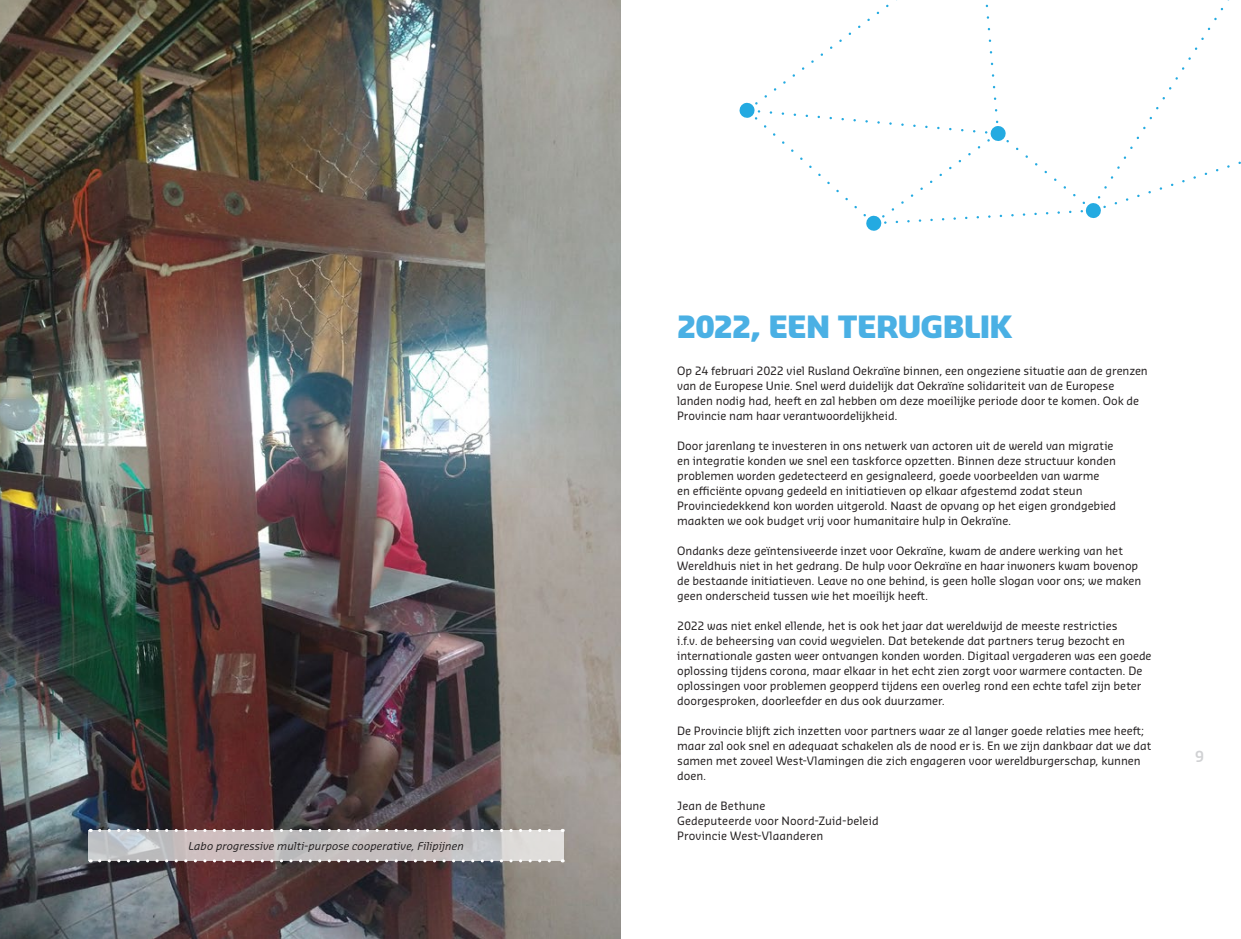
<style>
.page{position:relative;width:1241px;height:939px;background:#fff}
.page>*{position:absolute;margin:0;border:0;box-sizing:border-box;transform-origin:0 0}
.titel{font:900 30px "Sansa Pro";letter-spacing:-.01em;color:#4ab0e4}
.t1{font:600 15px "Sansa Pro";color:#d1d2d4}
.body{font:11.25px/15px "Sansa Pro";letter-spacing:-.005em;color:#231f20}
.Blokje_op_foto{font:italic 10.62px "Sansa Pro";letter-spacing:.005em;color:#231f20}
</style>
<div class="page">
<svg style="left:739px;top:0;width:501px;height:231px"></svg>
<img style="left:0;top:0;width:620px;height:939px">
<svg style="left:89px;top:831px;width:474px;height:30px;background:#c8c4c5"></svg>
<svg style="left:100px;top:829px;width:463px;height:3px"></svg>
<svg style="left:100px;top:859px;width:463px;height:3px"></svg>
<p class="Blokje_op_foto" style="left:188px;top:839px;width:277px">Labo progressive multi-purpose cooperative, Filipijnen</p>
<p class="titel" style="left:677px;top:307px;width:337px">2022, EEN TERUGBLIK</p>
<p class="body" style="left:677px;top:363px;width:472px">Op 24 februari 2022 viel Rusland Oekraïne binnen, een ongeziene situatie aan de grenzen van de Europese Unie. Snel werd duidelijk dat Oekraïne solidariteit van de Europese landen nodig had, heeft en zal hebben om deze moeilijke periode door te komen. Ook de Provincie nam haar verantwoordelijkheid.</p>
<p class="body" style="left:677px;top:438px;width:440px">Door jarenlang te investeren in ons netwerk van actoren uit de wereld van migratie en integratie konden we snel een taskforce opzetten. Binnen deze structuur konden problemen worden gedetecteerd en gesignaleerd, goede voorbeelden van warme<br>en efficiënte opvang gedeeld en initiatieven op elkaar afgestemd zodat steun Provinciedekkend kon worden uitgerold. Naast de opvang op het eigen grondgebied maakten we ook budget vrij voor humanitaire hulp in Oekraïne.</p>
<p class="body" style="left:677px;top:543px;width:465px">Ondanks deze geïntensiveerde inzet voor Oekraïne, kwam de andere werking van het Wereldhuis niet in het gedrang. De hulp voor Oekraïne en haar inwoners kwam bovenop de bestaande initiatieven. Leave no one behind, is geen holle slogan voor ons; we maken geen onderscheid tussen wie het moeilijk heeft.</p>
<p class="body" style="left:677px;top:618px;width:476px">2022 was niet enkel ellende, het is ook het jaar dat wereldwijd de meeste restricties<br>i.f.v. de beheersing van covid wegvielen. Dat betekende dat partners terug bezocht en internationale gasten weer ontvangen konden worden. Digitaal vergaderen was een goede oplossing tijdens corona, maar elkaar in het echt zien zorgt voor warmere contacten. De oplossingen voor problemen geopperd tijdens een overleg rond een echte tafel zijn beter doorgesproken, doorleefder en dus ook duurzamer.</p>
<p class="body" style="left:677px;top:723px;width:475px">De Provincie blijft zich inzetten voor partners waar ze al langer goede relaties mee heeft; maar zal ook snel en adequaat schakelen als de nood er is. En we zijn dankbaar dat we dat samen met zoveel West-Vlamingen die zich engageren voor wereldburgerschap, kunnen doen.</p>
<p class="body" style="left:677px;top:798px;width:90px">Jean de Bethune</p>
<p class="body" style="left:677px;top:813px;width:203px">Gedeputeerde voor Noord-Zuid-beleid</p>
<p class="body" style="left:677px;top:828px;width:148px">Provincie West-Vlaanderen</p>
<h2 class="t1" style="left:1194px;top:747px;width:11px">9</h2>
</div>
